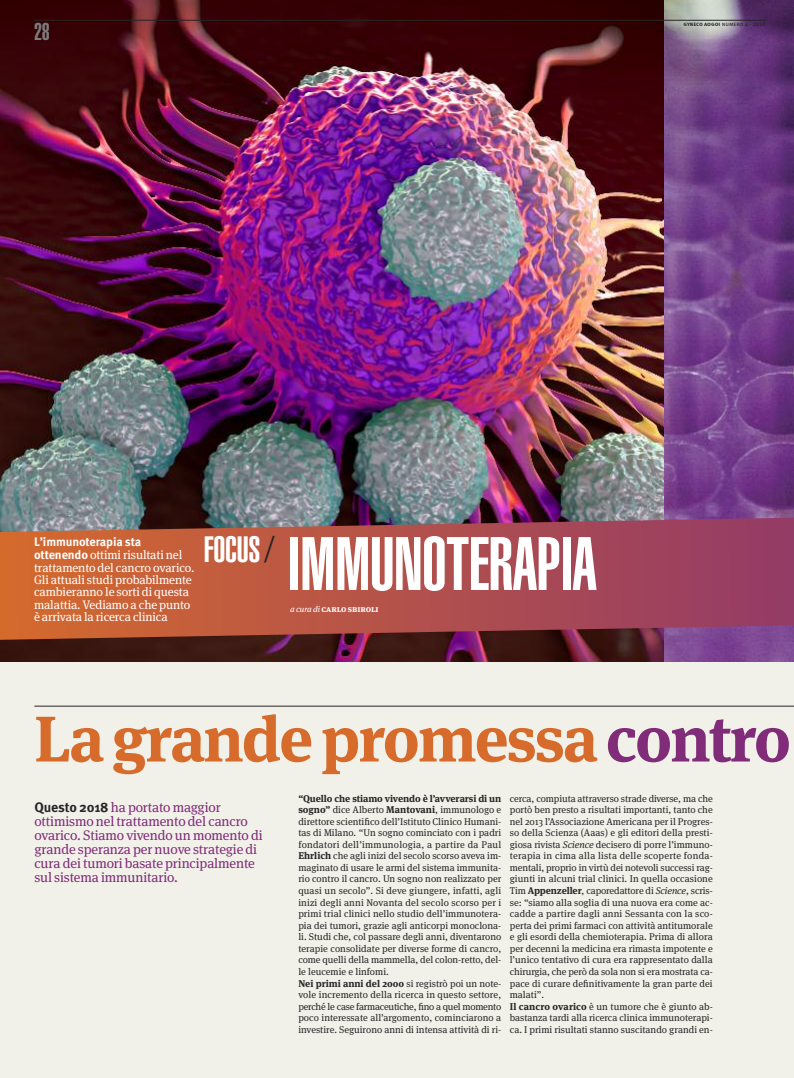
<style>
.page{position:relative;width:794px;height:1078px;background:#fff}
.page>*{position:absolute;margin:0;border:0;box-sizing:border-box;transform-origin:0 0}
.t1{font:900 extra-condensed 74.3px "Helvetica";letter-spacing:-.01em;color:#fff}
.t2{font:700 64.3px "Meta Serif OT";letter-spacing:-.03em;color:#d66b2c}
.t3{font:900 extra-condensed 36px "Helvetica";letter-spacing:-.01em;color:#fff}
.t4{font:900 extra-condensed 24px "Helvetica";color:#7d7c7d}
.t5{font:13.8px/13.9px "Meta Serif OT";letter-spacing:-.01em;color:#802c78}
.t6{font:12.3px/12.4px "Meta Serif OT";letter-spacing:-.01em;color:#fff}
.t7{font:700 12.3px "Meta Pro";letter-spacing:-.015em;color:#fff}
.t8{font:9.8px/11.6px "Meta Serif OT";color:#272526}
.t9{font:700 8.5px "Meta Serif OT";color:#fff}
.t10{font:6px "Meta Pro";color:#272526}
.s1{font-weight:700}
.s2{font-family:"Meta Pro";font-weight:700}
.s3{color:#272526}
.s4{font-weight:400;font-style:italic}
.s5{color:#802c78}
.s6{font-family:"Meta Pro";font-weight:700;color:#272526}
.s7{font-style:italic}
</style>
<div class="page">
<div style="left:0;top:0;width:794px;height:1077px;background:#f1f1e9"></div>
<img style="left:0;top:0;width:664px;height:661px">
<img style="left:664px;top:0;width:130px;height:661px">
<hr style="left:34px;top:705px;width:760px;height:1px;background:#272526">
<hr style="left:34px;top:20px;width:731px;height:1px;background:#272526">
<svg style="left:0;top:512px;width:794px;height:128px"></svg>
<h3 class="t4" style="left:34px;top:23px;width:17px">28</h3>
<p class="t10" style="left:683px;top:22px;width:84px"><span class="s1">gyneco aogoi</span> Numero 4 - 2018</p>
<p class="t7" style="left:34px;top:537px;width:109px">l’immunoterapia sta</p>
<p class="t6" style="left:34px;top:549px;width:162px"><span class="s2">ottenendo</span> ottimi risultati nel trattamento del cancro ovarico.<br>Gli attuali studi probabilmente cambieranno le sorti di questa malattia. Vediamo a che punto è arrivata la ricerca clinica</p>
<h3 class="t3" style="left:204px;top:536px;width:72px">FOCUS<span class="s3">/</span></h3>
<h1 class="t1" style="left:288px;top:537px;width:310px">IMMUNOTERAPIA</h1>
<p class="t9" style="left:290px;top:605px;width:90px"><span class="s4">a cura di</span> Carlo sbiroli</p>
<h2 class="t2" style="left:34px;top:714px;width:758px">Lagrandepromessa<span class="s5">contro</span></h2>
<h3 class="t5" style="left:34px;top:801px;width:230px"><span class="s6">Questo 2018</span> ha portato maggior ottimismo nel trattamento del cancro ovarico. Stiamo vivendo un momento di grande speranza per nuove strategie di cura dei tumori basate principalmente sul sistema immunitario.</h3>
<p class="t8" style="left:298px;top:793px;width:204px"><span class="s1">“Quello che stiamo vivendo è l’avverarsi di un sogno”</span> dice Alberto <span class="s1">Mantovani</span>, immunologo e direttore scientifico dell’Istituto Clinico Humani&shy;tas di Milano. “Un sogno cominciato con i padri fondatori dell’immunologia, a partire da Paul <span class="s1">Ehrlich</span> che agli inizi del secolo scorso aveva im&shy;maginato di usare le armi del sistema immunita&shy;rio contro il cancro. Un sogno non realizzato per quasi un secolo”. Si deve giungere, infatti, agli inizi degli anni Novanta del secolo scorso per i primi trial clinici nello studio dell’immunotera&shy;pia dei tumori, grazie agli anticorpi monoclona&shy;li. Studi che, col passare degli anni, diventarono terapie consolidate per diverse forme di cancro, come quelli della mammella, del colon-retto, del&shy;le leucemie e linfomi.<br><span class="s1">Nei primi anni del 2000</span> si registrò poi un note&shy;vole incremento della ricerca in questo settore, perché le case farmaceutiche, fino a quel momento poco interessate all’argomento, cominciarono a investire. Seguirono anni di intensa attività di ri-</p>
<p class="t8" style="left:510px;top:793px;width:204px">cerca, compiuta attraverso strade diverse, ma che portò ben presto a risultati importanti, tanto che nel 2013 l’Associazione Americana per il Progres&shy;so della Scienza (Aaas) e gli editori della presti&shy;giosa rivista <span class="s7">Science</span> decisero di porre l’immuno&shy;terapia in cima alla lista delle scoperte fonda&shy;mentali, proprio in virtù dei notevoli successi rag&shy;giunti in alcuni trial clinici. In quella occasione Tim <span class="s1">Appenzeller</span>, caporedattore di <span class="s7">Science</span>, scris&shy;se: “siamo alla soglia di una nuova era come ac&shy;cadde a partire dagli anni Sessanta con la sco&shy;perta dei primi farmaci con attività antitumorale e gli esordi della chemioterapia. Prima di allora per decenni la medicina era rimasta impotente e l’unico tentativo di cura era rappresentato dalla chirurgia, che però da sola non si era mostrata ca&shy;pace di curare definitivamente la gran parte dei malati”.<br><span class="s1">Il cancro ovarico</span> è un tumore che è giunto ab&shy;bastanza tardi alla ricerca clinica immunoterapi&shy;ca. I primi risultati stanno suscitando grandi en-</p>
</div>
